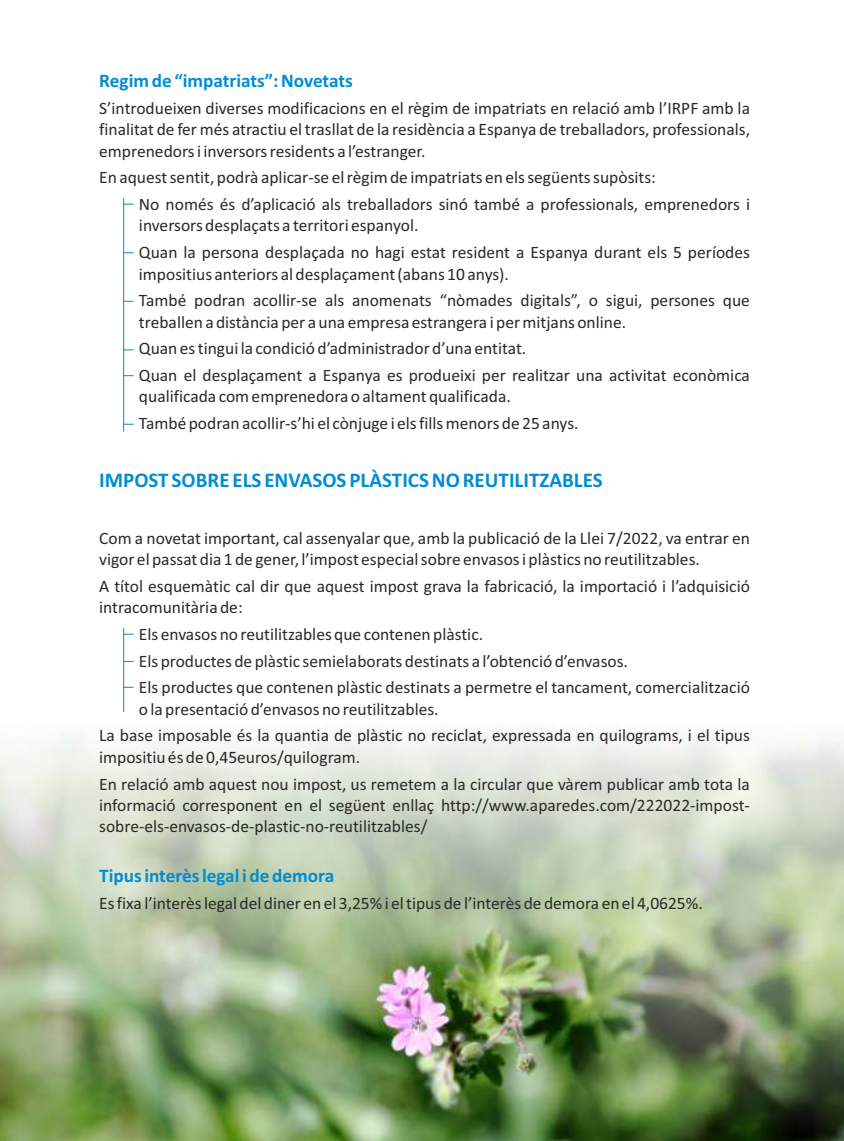
<style>
.page{position:relative;width:844px;height:1141px;background:#fff}
.page>*{position:absolute;margin:0;border:0;box-sizing:border-box;transform-origin:0 0}
.t1{font:700 21px "Calibri";color:#008dd2}
.t2{font:700 19.25px "Calibri";color:#008dd2}
.t3{font:17.5px/26.8px "Calibri";color:#2b2a29}
</style>
<div class="page">
<img style="left:0;top:732px;width:843px;height:409px">
<hr style="left:123px;top:198px;width:1px;height:234px;background:#008dd2">
<hr style="left:123px;top:628px;width:1px;height:84px;background:#008dd2">
<p class="t2" style="left:99px;top:72px;width:255px">Regim de “impatriats”: Novetats</p>
<p class="t3" style="left:99px;top:99px;width:652px;line-height:21.3px;text-align:justify">S’introdueixen diverses modificacions en el règim de impatriats en relació amb l’IRPF amb la finalitat de fer més atractiu el trasllat de la residència a Espanya de treballadors, professionals, emprenedors i inversors residents a l’estranger.</p>
<p class="t3" style="left:139px;top:166px;width:612px;text-indent:-40px">En aquest sentit, podrà aplicar-se el règim de impatriats en els següents supòsits:<br>No només és d’aplicació als treballadors sinó també a professionals, emprenedors i</p>
<p class="t3" style="left:139px;top:214px;width:612px">inversors desplaçats a territori espanyol.<br>Quan la persona desplaçada no hagi estat resident a Espanya durant els 5 períodes</p>
<p class="t3" style="left:139px;top:262px;width:612px">impositius anteriors al desplaçament (abans 10 anys).<br>També podran acollir-se als anomenats “nòmades digitals”, o sigui, persones que</p>
<p class="t3" style="left:139px;top:310px;width:612px">treballen a distància per a una empresa estrangera i per mitjans online.<br>Quan es tingui la condició d’administrador d’una entitat.<br>Quan el desplaçament a Espanya es produeixi per realitzar una activitat econòmica</p>
<p class="t3" style="left:139px;top:385px;width:441px">qualificada com emprenedora o altament qualificada.<br>També podran acollir-s’hi el cònjuge i els fills menors de 25 anys.</p>
<p class="t1" style="left:99px;top:471px;width:505px">IMPOST SOBRE ELS ENVASOS PLÀSTICS NO REUTILITZABLES</p>
<p class="t3" style="left:99px;top:529px;width:652px;line-height:21.3px">Com a novetat important, cal assenyalar que, amb la publicació de la Llei 7/2022, va entrar en vigor el passat dia 1 de gener, l’impost especial sobre envasos i plàstics no reutilitzables.</p>
<p class="t3" style="left:99px;top:577px;width:652px;line-height:21.3px">A títol esquemàtic cal dir que aquest impost grava la fabricació, la importació i l’adquisició intracomunitària de:</p>
<p class="t3" style="left:139px;top:622px;width:612px">Els envasos no reutilitzables que contenen plàstic.<br>Els productes de plàstic semielaborats destinats a l’obtenció d’envasos.<br>Els productes que contenen plàstic destinats a permetre el tancament, comercialització</p>
<p class="t3" style="left:99px;top:697px;width:652px;text-indent:40px">o la presentació d’envasos no reutilitzables.<br>La base imposable és la quantia de plàstic no reciclat, expressada en quilograms, i el tipus</p>
<p class="t3" style="left:99px;top:745px;width:652px">impositiu és de 0,45euros/quilogram.<br>En relació amb aquest nou impost, us remetem a la circular que vàrem publicar amb tota la</p>
<p class="t3" style="left:99px;top:796px;width:652px;line-height:21.3px">informació corresponent en el següent enllaç http://www.aparedes.com/222022-impost&shy;sobre-els-envasos-de-plastic-no-reutilitzables/</p>
<p class="t2" style="left:99px;top:868px;width:236px">Tipus interès legal i de demora</p>
<p class="t3" style="left:99px;top:892px;width:605px">Es fixa l’interès legal del diner en el 3,25% i el tipus de l’interès de demora en el 4,0625%.</p>
</div>
